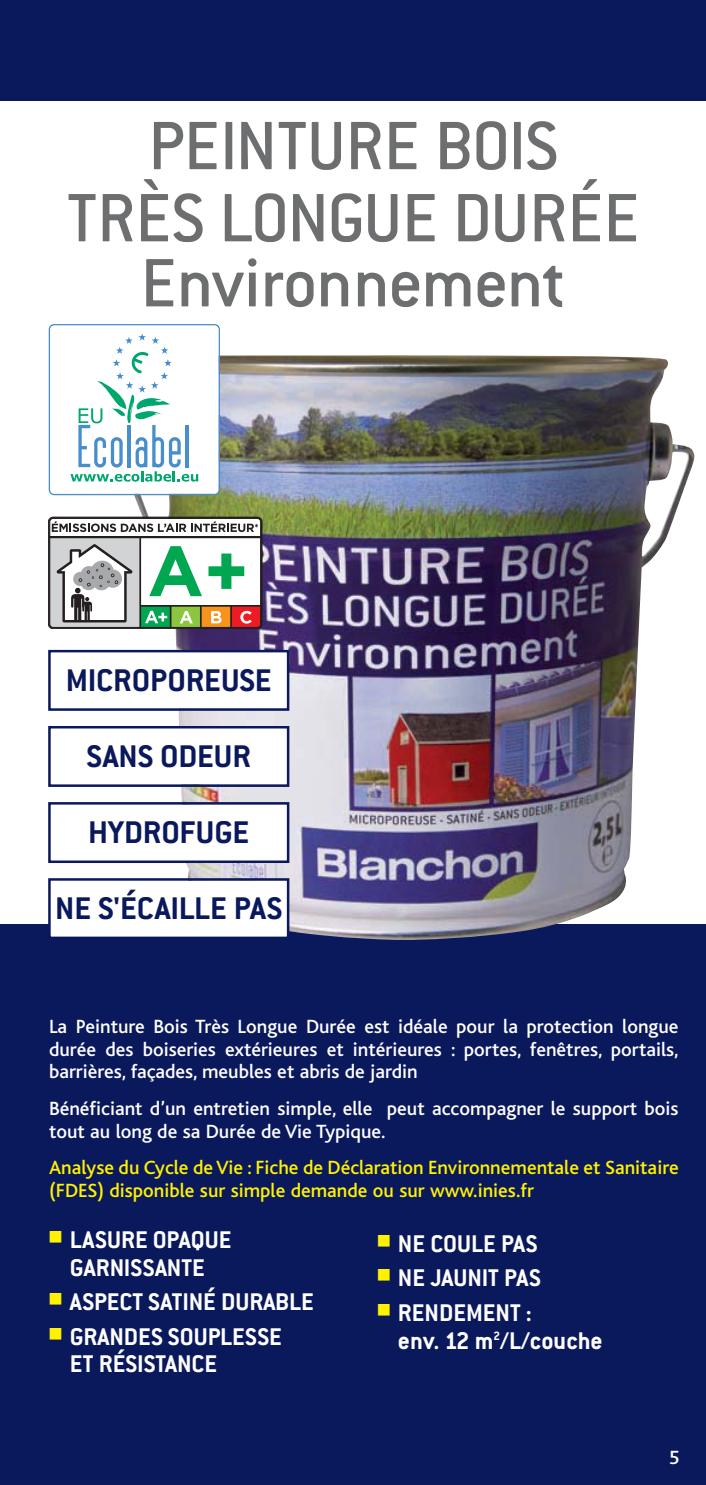
<style>
.page{position:relative;width:706px;height:1485px;background:#fff}
.page>*{position:absolute;margin:0;border:0;box-sizing:border-box;transform-origin:0 0}
.t1{font:500 75px/72px "Conduit ITC";letter-spacing:-.01em;color:#6d6e70;text-align:center}
.t2{font:700 34.5px "Conduit ITC";color:#0a185c}
.t3{font:700 26.5px/34.5px "Conduit ITC";color:#fff}
.t4{font:500 20px/22.5px "Bliss";color:#fff;text-align:justify}
.t5{font:500 20px/22.5px "Bliss";color:#fff200}
</style>
<div class="page">
<div style="left:0;top:924px;width:705px;height:560px;background:#0a185c"></div>
<div style="left:0;top:0;width:705px;height:100px;background:#0a185c"></div>
<img style="left:121px;top:355px;width:573px;height:585px">
<div style="left:51px;top:728px;width:236px;height:56px;background:#fff"></div>
<div style="left:48px;top:726px;width:241px;height:60px;border:2px solid #0a185c"></div>
<div style="left:51px;top:804px;width:236px;height:56px;background:#fff"></div>
<div style="left:48px;top:802px;width:241px;height:60px;border:2px solid #0a185c"></div>
<div style="left:51px;top:880px;width:236px;height:56px;background:#fff"></div>
<div style="left:48px;top:878px;width:241px;height:61px;border:2px solid #0a185c"></div>
<div style="left:51px;top:652px;width:236px;height:56px;background:#fff"></div>
<div style="left:48px;top:649px;width:241px;height:61px;border:2px solid #0a185c"></div>
<svg style="left:48px;top:324px;width:173px;height:172px"></svg>
<hr style="left:185px;top:425px;width:4px;height:42px;background:#498ecc">
<svg style="left:48px;top:517px;width:214px;height:112px"></svg>
<hr style="left:230px;top:605px;width:2px;height:23px;background:#231f20">
<hr style="left:140px;top:605px;width:121px;height:1px;background:#231f20">
<h1 class="t1" style="left:67px;top:117px;width:573px">PEINTURE BOIS<br>TRÈS LONGUE DURÉE</h1>
<h1 class="t1" style="left:140px;top:254px;width:426px">Environnement</h1>
<h2 class="t2" style="left:66px;top:668px;width:207px">MICROPOREUSE</h2>
<h2 class="t2" style="left:86px;top:744px;width:166px">SANS ODEUR</h2>
<h2 class="t2" style="left:88px;top:820px;width:162px">HYDROFUGE</h2>
<h2 class="t2" style="left:55px;top:896px;width:228px">NE S'ÉCAILLE PAS</h2>
<p class="t4" style="left:49px;top:1017px;width:631px">La Peinture Bois Très Longue Durée est idéale pour la protection longue durée des boiseries extérieures et intérieures : portes, fenêtres, portails, barrières, façades, meubles et abris de jardin</p>
<p class="t4" style="left:49px;top:1099px;width:631px">Bénéficiant d’un entretien simple, elle peut accompagner le support bois tout au long de sa Durée de Vie Typique.</p>
<p class="t5" style="left:49px;top:1158px;width:631px">Analyse du Cycle de Vie : Fiche de Déclaration Environnementale et Sanitaire (FDES) disponible sur simple demande ou sur www.inies.fr</p>
<h3 class="t3" style="left:70px;top:1228px;width:163px;line-height:27.5px">LASURE OPAQUE<br>GARNISSANTE</h3>
<h3 class="t3" style="left:70px;top:1287px;width:245px">ASPECT SATINÉ DURABLE<br>GRANDES SOUPLESSE</h3>
<h3 class="t3" style="left:70px;top:1349px;width:149px">ET RÉSISTANCE</h3>
<h3 class="t3" style="left:398px;top:1228px;width:144px;text-align:justify">NE COULE PAS NE JAUNIT PAS RENDEMENT :</h3>
<h3 class="t3" style="left:398px;top:1325px;width:206px">env. 12 m<sup>2</sup>/L/couche</h3>
<p class="t4" style="left:668px;top:1447px;width:12px">5</p>
</div>
